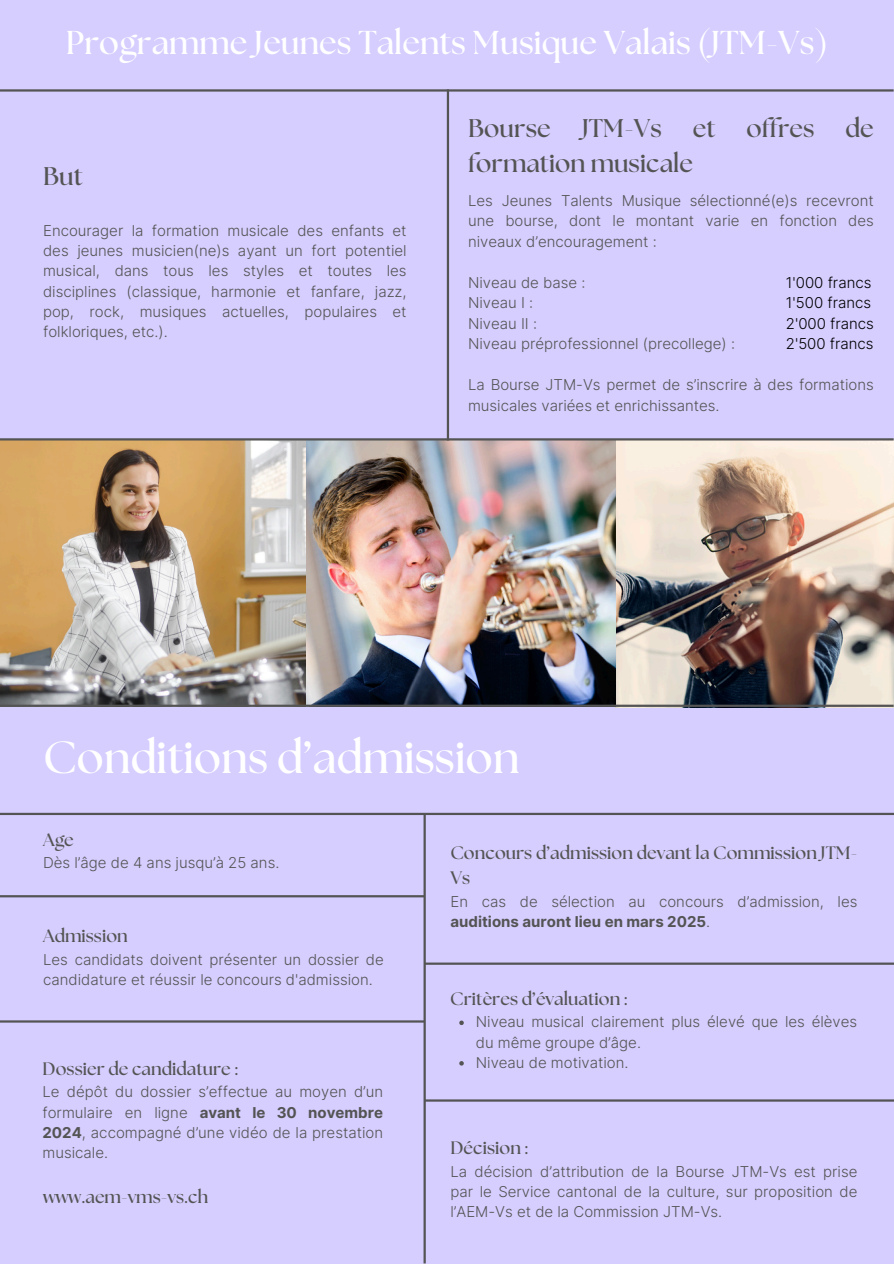
<style>
.page{position:relative;width:894px;height:1264px;background:#fff}
.page>*{position:absolute;margin:0;border:0;box-sizing:border-box;transform-origin:0 0}
.t1{font:700 45px "The Seasons";color:#fff}
.t2{font:700 33px "The Seasons";color:#fff}
.t3{font:700 25.5px/35.5px "The Seasons";color:#545454}
.t4{font:700 18px/24.8px "The Seasons";color:#545454}
.t5{font:300 15px/20.2px "Inter";color:#545454;text-align:justify}
.t6{font:300 15px "Inter";color:#000}
.s1{font-weight:700}
</style>
<div class="page">
<div style="left:0;top:0;width:893px;height:1263px;background:#d6ceff"></div>
<img style="left:0;top:440px;width:306px;height:264px">
<img style="left:306px;top:440px;width:587px;height:264px">
<hr style="left:0;top:89px;width:893px;height:3px;background:#545454">
<hr style="left:0;top:438px;width:893px;height:2px;background:#545454">
<hr style="left:0;top:704px;width:893px;height:3px;background:#545454">
<hr style="left:0;top:812px;width:893px;height:3px;background:#545454">
<hr style="left:0;top:1020px;width:424px;height:2px;background:#545454">
<hr style="left:424px;top:1099px;width:469px;height:2px;background:#545454">
<hr style="left:424px;top:962px;width:469px;height:2px;background:#545454">
<hr style="left:0;top:895px;width:424px;height:2px;background:#545454">
<hr style="left:446px;top:89px;width:3px;height:351px;background:#545454">
<hr style="left:423px;top:814px;width:2px;height:449px;background:#545454">
<svg style="left:459px;top:1020px;width:4px;height:5px"></svg>
<svg style="left:459px;top:1061px;width:4px;height:4px"></svg>
<p class="t2" style="left:66px;top:27px;width:763px">Programme Jeunes Talents Musique Valais (JTM-Vs)</p>
<p class="t3" style="left:43px;top:160px;width:41px">But</p>
<p class="t5" style="left:43px;top:220px;width:365px">Encourager la formation musicale des enfants et des jeunes musicien(ne)s ayant un fort potentiel musical, dans tous les styles et toutes les disciplines (classique, harmonie et fanfare, jazz, pop, rock, musiques actuelles, populaires et folkloriques, etc.).</p>
<p class="t3" style="left:468px;top:111px;width:407px">Bourse JTM-Vs et offres de formation musicale</p>
<p class="t5" style="left:468px;top:190px;width:407px">Les Jeunes Talents Musique sélectionné(e)s recevront une bourse, dont le montant varie en fonction des niveaux d’encouragement :</p>
<p class="t5" style="left:468px;top:272px;width:119px">Niveau de base :</p>
<p class="t5" style="left:468px;top:292px;width:67px">Niveau I :</p>
<p class="t5" style="left:468px;top:313px;width:70px">Niveau II :</p>
<p class="t5" style="left:468px;top:333px;width:268px">Niveau préprofessionnel (precollege) :</p>
<h3 class="t5" style="left:468px;top:374px;width:407px">La Bourse JTM-Vs permet de s’inscrire à des formations musicales variées et enrichissantes.</h3>
<p class="t6" style="left:785px;top:274px;width:87px">1'000 francs</p>
<p class="t6" style="left:785px;top:294px;width:87px">1'500 francs</p>
<p class="t6" style="left:785px;top:314px;width:89px">2'000 francs</p>
<h4 class="t6" style="left:785px;top:334px;width:89px">2'500 francs</h4>
<p class="t1" style="left:43px;top:736px;width:478px">Conditions d’admission</p>
<p class="t4" style="left:43px;top:828px;width:32px">Age</p>
<h1 class="t5" style="left:43px;top:852px;width:238px">Dès l’âge de 4 ans jusqu’à 25 ans.</h1>
<p class="t4" style="left:43px;top:924px;width:86px">Admission</p>
<p class="t5" style="left:43px;top:949px;width:342px">Les candidats doivent présenter un dossier de candidature et réussir le concours d'admission.</p>
<h5 class="t4" style="left:42px;top:1057px;width:196px">Dossier de candidature :</h5>
<p class="t5" style="left:42px;top:1081px;width:342px">Le dépôt du dossier s’effectue au moyen d’un formulaire en ligne <span class="s1">avant le 30 novembre 2024</span>, accompagné d’une vidéo de la prestation musicale.</p>
<p class="t4" style="left:43px;top:1185px;width:166px">www.aem-vms-vs.ch</p>
<p class="t4" style="left:450px;top:841px;width:408px">Concours d’admission devant la Commission JTM-<br>Vs</p>
<p class="t5" style="left:450px;top:891px;width:408px">En cas de sélection au concours d’admission, les <span class="s1">auditions auront lieu en mars 2025</span>.</p>
<h4 class="t4" style="left:450px;top:987px;width:178px">Critères d’évaluation :</h4>
<p class="t5" style="left:475px;top:1011px;width:383px">Niveau musical clairement plus élevé que les élèves du même groupe d’âge.</p>
<p class="t5" style="left:475px;top:1052px;width:154px">Niveau de motivation.</p>
<p class="t4" style="left:450px;top:1136px;width:79px">Décision :</p>
<p class="t5" style="left:450px;top:1160px;width:408px">La décision d’attribution de la Bourse JTM-Vs est prise par le Service cantonal de la culture, sur proposition de l’AEM-Vs et de la Commission JTM-Vs.</p>
</div>
